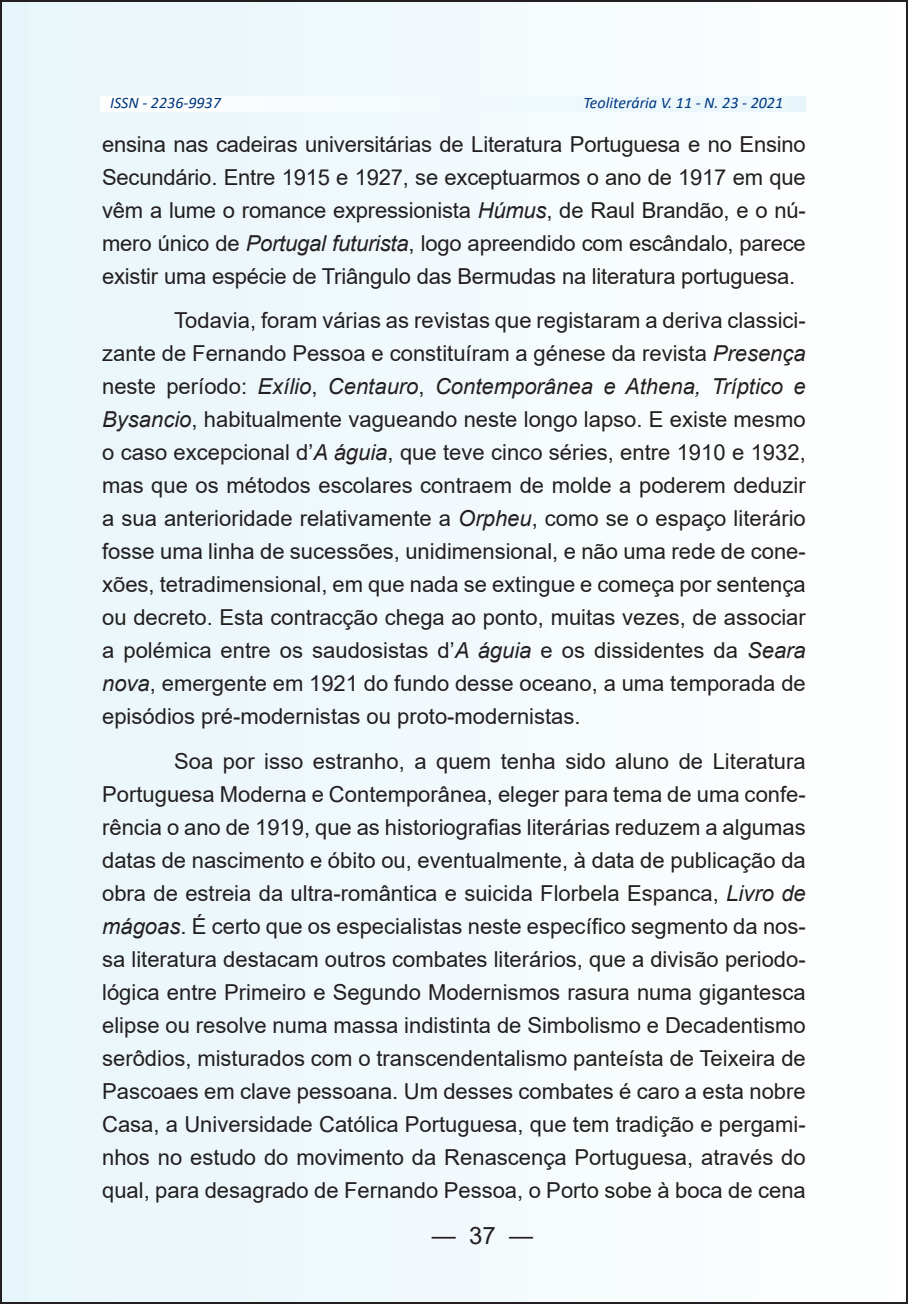
<style>
.page{position:relative;width:908px;height:1304px;background:#fff}
.page>*{position:absolute;margin:0;border:0;box-sizing:border-box;transform-origin:0 0}
.t1{font:24px "Arial";color:#231f20}
.t2{font:22px/33px "Arial";color:#231f20;text-align:justify}
.t3{font:italic 16px "Calibri";color:#003882}
.s1{font-style:italic}
</style>
<div class="page">
<div style="left:1px;top:1px;width:905px;height:1302px;background:#f2f9fc"></div>
<p class="t3" style="left:110px;top:92px;width:112px">ISSN - 2236-9937</p>
<p class="t3" style="left:583px;top:92px;width:201px">Teoliterária V. 11 - N. 23 - 2021</p>
<p class="t2" style="left:102px;top:128px;width:704px">ensina nas cadeiras universitárias de Literatura Portuguesa e no Ensino Secundário. Entre 1915 e 1927, se exceptuarmos o ano de 1917 em que vêm a lume o romance expressionista <span class="s1">Húmus</span>, de Raul Brandão, e o nú&shy;mero único de <span class="s1">Portugal futurista</span>, logo apreendido com escândalo, parece existir uma espécie de Triângulo das Bermudas na literatura portuguesa.</p>
<p class="t2" style="left:102px;top:304px;width:704px;text-indent:72px">Todavia, foram várias as revistas que registaram a deriva classici&shy;zante de Fernando Pessoa e constituíram a génese da revista <span class="s1">Presença </span>neste período: <span class="s1">Exílio</span>, <span class="s1">Centauro</span>, <span class="s1">Contemporânea e Athena, Tríptico e Bysancio</span>, habitualmente vagueando neste longo lapso. E existe mesmo o caso excepcional d’<span class="s1">A águia</span>, que teve cinco séries, entre 1910 e 1932, mas que os métodos escolares contraem de molde a poderem deduzir a sua anterioridade relativamente a <span class="s1">Orpheu</span>, como se o espaço literário fosse uma linha de sucessões, unidimensional, e não uma rede de cone&shy;xões, tetradimensional, em que nada se extingue e começa por sentença ou decreto. Esta contracção chega ao ponto, muitas vezes, de associar a polémica entre os saudosistas d’<span class="s1">A águia</span> e os dissidentes da <span class="s1">Seara nova</span>, emergente em 1921 do fundo desse oceano, a uma temporada de episódios pré-modernistas ou proto-modernistas.</p>
<p class="t2" style="left:102px;top:744px;width:705px;text-indent:72px">Soa por isso estranho, a quem tenha sido aluno de Literatura Portuguesa Moderna e Contemporânea, eleger para tema de uma confe&shy;rência o ano de 1919, que as historiografias literárias reduzem a algumas datas de nascimento e óbito ou, eventualmente, à data de publicação da obra de estreia da ultra-romântica e suicida Florbela Espanca, <span class="s1">Livro de mágoas</span>. É certo que os especialistas neste específico segmento da nos&shy;sa literatura destacam outros combates literários, que a divisão periodo&shy;lógica entre Primeiro e Segundo Modernismos rasura numa gigantesca elipse ou resolve numa massa indistinta de Simbolismo e Decadentismo serôdios, misturados com o transcendentalismo panteísta de Teixeira de Pascoaes em clave pessoana. Um desses combates é caro a esta nobre Casa, a Universidade Católica Portuguesa, que tem tradição e pergami&shy;nhos no estudo do movimento da Renascença Portuguesa, através do qual, para desagrado de Fernando Pessoa, o Porto sobe à boca de cena</p>
<p class="t1" style="left:431px;top:1218px;width:103px">— 37 —</p>
</div>
